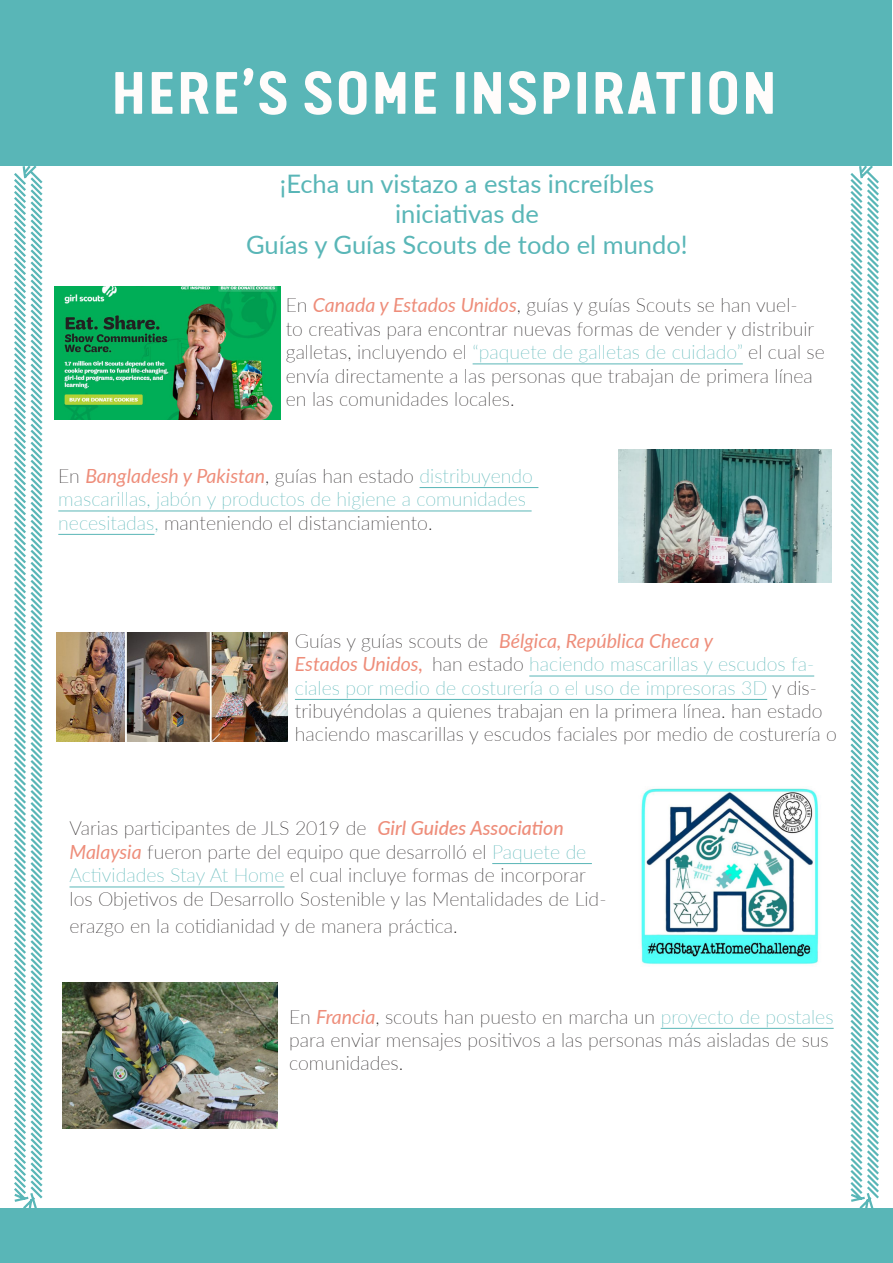
<style>
.page{position:relative;width:893px;height:1263px;background:#fff}
.page>*{position:absolute;margin:0;border:0;box-sizing:border-box;transform-origin:0 0}
.t1{font:700 60px "Van Condensed Pro";color:#fffcfb}
.t2{font:25.5px "Lato";color:#59b6b7}
.t3{font:100 19.5px/23.4px "Lato";color:#231f20}
.t4{font:italic 19.5px "Lato";color:#ee8d7a}
.t5{font:100 19.5px "Lato";color:#59b6b7}
.s1{font-weight:400;font-style:italic;color:#ee8d7a}
.s2{color:#59b6b7}
.s3{font-weight:100;font-style:normal;color:#231f20}
.s4{font-weight:100;font-style:normal;color:#59b6b7}
.s5{font-weight:500;font-style:italic;color:#ee8d7a}
</style>
<div class="page">
<div style="left:0;top:0;width:891px;height:165px;background:#59b6b7"></div>
<svg style="left:848px;top:165px;width:33px;height:1044px"></svg>
<svg style="left:12px;top:165px;width:33px;height:1044px"></svg>
<div style="left:0;top:1209px;width:893px;height:54px;background:#59b6b7"></div>
<hr style="left:420px;top:487px;width:118px;height:1px;background:#59b6b7">
<hr style="left:58px;top:511px;width:474px;height:1px;background:#59b6b7">
<hr style="left:58px;top:534px;width:96px;height:1px;background:#59b6b7">
<img style="left:618px;top:449px;width:214px;height:134px">
<hr style="left:473px;top:364px;width:270px;height:1px;background:#59b6b7">
<img style="left:55px;top:286px;width:225px;height:133px">
<hr style="left:529px;top:676px;width:285px;height:1px;background:#59b6b7">
<hr style="left:295px;top:699px;width:472px;height:1px;background:#59b6b7">
<img style="left:57px;top:632px;width:230px;height:110px">
<hr style="left:492px;top:863px;width:100px;height:1px;background:#59b6b7">
<hr style="left:70px;top:887px;width:214px;height:1px;background:#59b6b7">
<img style="left:641px;top:788px;width:178px;height:178px">
<hr style="left:661px;top:1028px;width:173px;height:1px;background:#59b6b7">
<img style="left:63px;top:983px;width:214px;height:145px">
<p class="t1" style="left:111px;top:48px;width:668px">HERE’S SOME INSPIRATION</p>
<p class="t2" style="left:280px;top:165px;width:376px">¡Echa un vistazo a estas increíbles</p>
<p class="t2" style="left:395px;top:196px;width:145px">iniciativas de</p>
<p class="t2" style="left:246px;top:226px;width:443px">Guías y Guías Scouts de todo el mundo!</p>
<p class="t3" style="left:286px;top:293px;width:541px">En <span class="s1">Canada y Estados Unidos</span>, guías y guías Scouts se han vuel-<br>to creativas para encontrar nuevas formas de vender y distribuir galletas, incluyendo el <span class="s2">“paquete de galletas de cuidado”</span> el cual se envía directamente a las personas que trabajan de primera línea en las comunidades locales.</p>
<p class="t4" style="left:58px;top:462px;width:476px"><span class="s3">En</span> Bangladesh y Pakistan<span class="s3">, guías han estado</span> <span class="s4">distribuyendo</span></p>
<p class="t5" style="left:58px;top:486px;width:469px">mascarillas, jabón y productos de higiene a comunidades</p>
<p class="t3" style="left:58px;top:510px;width:376px"><span class="s2">necesitadas,</span> manteniendo el distanciamiento.</p>
<p class="t4" style="left:295px;top:627px;width:420px"><span class="s3">Guías y guías scouts de</span> Bélgica, República Checa y</p>
<p class="t3" style="left:295px;top:652px;width:544px"><span class="s1">Estados Unidos,</span> han estado <span class="s2">haciendo mascarillas y escudos fa&shy;ciales por medio de costurería o el uso de impresoras 3D</span> y dis&shy;tribuyéndolas a quienes trabajan en la primera línea. han estado haciendo mascarillas y escudos faciales por medio de costurería o</p>
<p class="t3" style="left:70px;top:816px;width:496px">Varias participantes de JLS 2019 de <span class="s5">Girl Guides Association</span></p>
<p class="t3" style="left:70px;top:839px;width:538px"><span class="s1">Malaysia</span> fueron parte del equipo que desarrolló el <span class="s2">Paquete de<br>Actividades Stay At Home</span> el cual incluye formas de incorporar los Objetivos de Desarrollo Sostenible y las Mentalidades de Lid-</p>
<p class="t3" style="left:70px;top:913px;width:390px">erazgo en la cotidianidad y de manera práctica.</p>
<p class="t3" style="left:289px;top:1004px;width:546px">En <span class="s1">Francia</span>, scouts han puesto en marcha un <span class="s2">proyecto de postales </span>para enviar mensajes positivos a las personas más aisladas de sus comunidades.</p>
</div>
